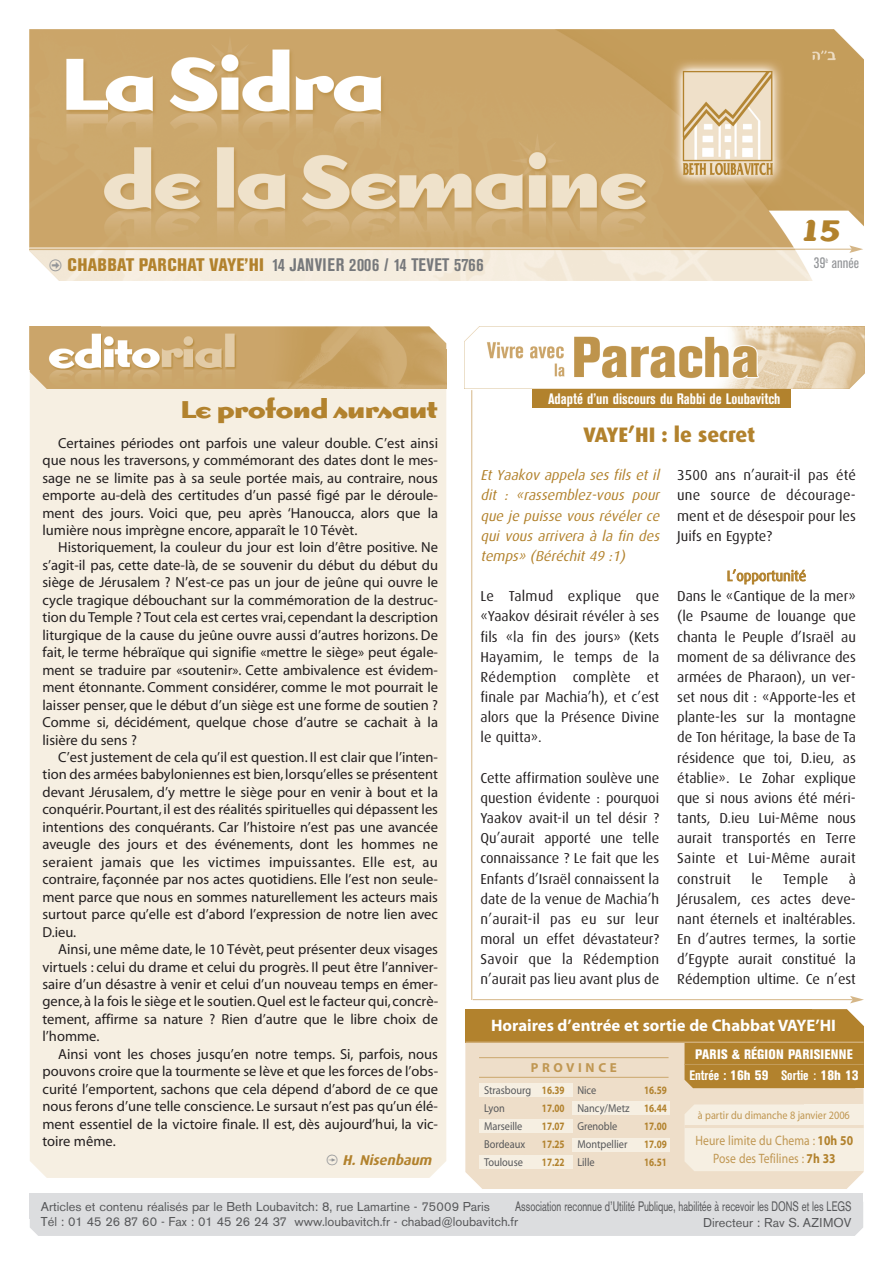
<style>
.page{position:relative;width:893px;height:1263px;background:#fff}
.page>*{position:absolute;margin:0;border:0;box-sizing:border-box;transform-origin:0 0}
.t1{font:700 33px "Dogma Script";color:#b2822d}
.t2{font:700 27px "Dogma";color:#b2822d}
.t3{font:800 21px "Dax";color:#b2822d}
.t4{font:700 condensed 18px "Akzidenz Grotesk BE";letter-spacing:.02em;color:#76787b}
.t5{font:700 16.65px "Myriad";color:#fff}
.t6{font:700 condensed 15px "Akzidenz Grotesk BE";color:#fff}
.t7{font:condensed 15px "Akzidenz Grotesk BE";color:#939598}
.t8{font:14.55px/17.4px "Myriad";color:#231f20;text-align:justify}
.t9{font:14.4px/20.1px "Dax";color:#231f20;text-align:justify}
.t10{font:italic 14.4px/20.1px "Dax";color:#b2822d;text-align:justify}
.t11{font:14.4px "Dax";color:#b2822d}
.t12{font:italic 700 14.25px "Dax";color:#b2822d}
.t13{font:800 condensed 13.65px/21.1px "Akzidenz Grotesk BE";letter-spacing:.02em;color:#fff;text-align:center}
.t14{font:13.65px/18.1px "Myriad";letter-spacing:.01em;color:#c09752;text-align:center;scale:.86 1}
.t15{font:13.5px "Akzidenz Grotesk";color:#57585a;scale:.7 1}
.t16{font:700 13.05px "Myriad";letter-spacing:.275em;color:#c09752}
.t17{font:12.75px/15.3px "Akzidenz Grotesk BE";color:#57585a}
.t18{font:11.4px/18px "Myriad";color:#57585a;scale:.91 1}
.t19{font:700 11.4px/18.1px "Myriad";color:#b2822d;text-align:justify;scale:.8 1}
.t20{font:11.25px "Myriad";color:#c09752;scale:.91 1}
.s1{font-family:"Fleches Left Right";font-weight:400;font-stretch:normal;font-size:15px;color:#939598}
.s2{font-weight:800;color:#b2822d}
.s3{font-family:"Fleches Left Right";font-weight:400;font-style:normal;font-size:13.5px;color:#939598}
.s4{font-weight:700}
.s5{font-weight:400;font-stretch:normal}
.s6{font-weight:700;color:#b2822d}
</style>
<div class="page">
<div style="left:533px;top:374px;width:258px;height:34px;background:#b2822d"></div>
<div style="left:30px;top:389px;width:416px;height:789px;background:#f6efe2"></div>
<img style="left:30px;top:30px;width:833px;height:251px">
<hr style="left:30px;top:249px;width:822px;height:1px;background:#d5b687">
<svg style="left:849px;top:245px;width:14px;height:8px"></svg>
<img style="left:30px;top:326px;width:416px;height:63px">
<img style="left:30px;top:326px;width:70px;height:43px">
<img style="left:409px;top:349px;width:37px;height:40px">
<div style="left:30px;top:1219px;width:833px;height:17px;background:#dcdddf"></div>
<div style="left:30px;top:1193px;width:833px;height:26px;background:#dcdddf"></div>
<img style="left:465px;top:326px;width:399px;height:63px">
<hr style="left:471px;top:390px;width:1px;height:610px;background:#d5b687">
<hr style="left:473px;top:999px;width:380px;height:1px;background:#d5b687">
<svg style="left:850px;top:996px;width:14px;height:7px"></svg>
<div style="left:465px;top:1088px;width:399px;height:101px;background:#eedec9"></div>
<div style="left:684px;top:1104px;width:120px;height:67px;background:#f6efe2"></div>
<svg style="left:465px;top:1009px;width:399px;height:79px;background:#c5a060"></svg>
<div style="left:831px;top:1032px;width:33px;height:56px;background:#b2822d"></div>
<div style="left:804px;top:1104px;width:60px;height:67px;background:#f6efe2"></div>
<hr style="left:684px;top:1125px;width:180px;height:3px;background:#eedec9">
<hr style="left:465px;top:1041px;width:399px;height:2px;background:#d5b687">
<hr style="left:479px;top:1077px;width:189px;height:1px;background:#cba76c">
<hr style="left:479px;top:1057px;width:189px;height:1px;background:#cba76c">
<div style="left:479px;top:1083px;width:93px;height:14px;background:#f6efe2"></div>
<div style="left:572px;top:1101px;width:98px;height:14px;background:#f6efe2"></div>
<div style="left:572px;top:1138px;width:98px;height:13px;background:#f6efe2"></div>
<div style="left:479px;top:1119px;width:93px;height:14px;background:#f6efe2"></div>
<div style="left:479px;top:1155px;width:93px;height:14px;background:#f6efe2"></div>
<hr style="left:684px;top:1064px;width:180px;height:1px;background:#c39d5c">
<p class="t4" style="left:49px;top:258px;width:436px"><span class="s1">h</span> <span class="s2">CHABBAT PARCHAT VAYE’HI</span> 14 JANVIER 2006 / 14 TEVET 5766</p>
<h1 class="t1" style="left:801px;top:210px;width:41px">15</h1>
<p class="t7" style="left:814px;top:258px;width:47px">39<sup>è</sup> année</p>
<h2 class="t2" style="left:181px;top:393px;width:258px">Le profond sursaut</h2>
<p class="t8" style="left:43px;top:435px;width:397px;text-indent:16px">Certaines périodes ont parfois une valeur double. C’est ainsi que nous les traversons, y commémorant des dates dont le mes&shy;sage ne se limite pas à sa seule portée mais, au contraire, nous emporte au-delà des certitudes d’un passé figé par le déroule&shy;ment des jours. Voici que, peu après ‘Hanoucca, alors que la lumière nous imprègne encore, apparaît le 10 Tévèt.</p>
<p class="t8" style="left:43px;top:540px;width:397px;text-indent:16px">Historiquement, la couleur du jour est loin d’être positive. Ne s’agit-il pas, cette date-là, de se souvenir du début du début du siège de Jérusalem ? N’est-ce pas un jour de jeûne qui ouvre le cycle tragique débouchant sur la commémoration de la destruc&shy;tion du Temple ? Tout cela est certes vrai, cependant la description liturgique de la cause du jeûne ouvre aussi d’autres horizons. De fait, le terme hébraïque qui signifie «mettre le siège» peut égale&shy;ment se traduire par «soutenir». Cette ambivalence est évidem&shy;ment étonnante. Comment considérer, comme le mot pourrait le laisser penser, que le début d’un siège est une forme de soutien ?<br>Comme si, décidément, quelque chose d’autre se cachait à la lisière du sens ?</p>
<p class="t8" style="left:43px;top:750px;width:397px;text-indent:16px">C’est justement de cela qu’il est question. Il est clair que l’inten&shy;tion des armées babyloniennes est bien, lorsqu’elles se présentent devant Jérusalem, d’y mettre le siège pour en venir à bout et la conquérir. Pourtant, il est des réalités spirituelles qui dépassent les intentions des conquérants. Car l’histoire n’est pas une avancée aveugle des jours et des événements, dont les hommes ne seraient jamais que les victimes impuissantes. Elle est, au contraire, façonnée par nos actes quotidiens. Elle l’est non seule&shy;ment parce que nous en sommes naturellement les acteurs mais surtout parce qu’elle est d’abord l’expression de notre lien avec D.ieu.</p>
<p class="t8" style="left:43px;top:942px;width:397px;text-indent:16px">Ainsi, une même date, le 10 Tévèt, peut présenter deux visages virtuels : celui du drame et celui du progrès. Il peut être l’anniver&shy;saire d’un désastre à venir et celui d’un nouveau temps en émer&shy;gence, à la fois le siège et le soutien. Quel est le facteur qui, concrè&shy;tement, affirme sa nature ? Rien d’autre que le libre choix de l’homme.</p>
<p class="t8" style="left:43px;top:1046px;width:397px;text-indent:16px">Ainsi vont les choses jusqu’en notre temps. Si, parfois, nous pouvons croire que la tourmente se lève et que les forces de l’obs&shy;curité l’emportent, sachons que cela dépend d’abord de ce que nous ferons d’une telle conscience. Le sursaut n’est pas qu’un élé&shy;ment essentiel de la victoire finale. Il est, dès aujourd’hui, la vic&shy;toire même.</p>
<p class="t12" style="left:326px;top:1155px;width:110px"><span class="s3">u</span> H. Nisenbaum</p>
<p class="t6" style="left:548px;top:393px;width:234px">Adapté d’un discours du Rabbi de Loubavitch</p>
<h3 class="t3" style="left:584px;top:428px;width:173px">VAYE’HI : le secret</h3>
<p class="t10" style="left:480px;top:467px;width:183px">Et Yaakov appela ses fils et il dit : «rassemblez-vous pour que je puisse vous révéler ce qui vous arrivera à la fin des temps» (Béréchit 49 :1)</p>
<p class="t9" style="left:480px;top:588px;width:180px">Le Talmud explique que «Yaakov désirait révéler à ses fils «la fin des jours» (Kets Hayamim, le temps de la Rédemption complète et finale par Machia’h), et c’est alors que la Présence Divine le quitta».</p>
<p class="t9" style="left:480px;top:769px;width:180px">Cette affirmation soulève une question évidente : pourquoi Yaakov avait-il un tel désir ?<br>Qu’aurait apporté une telle connaissance ? Le fait que les Enfants d’Israël connaissent la date de la venue de Machia’h n’aurait-il pas eu sur leur moral un effet dévastateur?<br>Savoir que la Rédemption n’aurait pas lieu avant plus de</p>
<p class="t9" style="left:677px;top:467px;width:180px">3500 ans n’aurait-il pas été une source de décourage&shy;ment et de désespoir pour les Juifs en Egypte?</p>
<p class="t11" style="left:727px;top:571px;width:81px">L’opportunité</p>
<p class="t9" style="left:677px;top:588px;width:180px">Dans le «Cantique de la mer» (le Psaume de louange que chanta le Peuple d’Israël au moment de sa délivrance des armées de Pharaon), un ver&shy;set nous dit : «Apporte-les et plante-les sur la montagne de Ton héritage, la base de Ta résidence que toi, D.ieu, as établie». Le Zohar explique que si nous avions été méri&shy;tants, D.ieu Lui-Même nous aurait transportés en Terre Sainte et Lui-Même aurait construit</p>
<p class="t9" style="left:751px;top:870px;width:13px">le</p>
<p class="t9" style="left:783px;top:870px;width:47px">Temple</p>
<p class="t9" style="left:677px;top:870px;width:180px;text-indent:171px">à Jérusalem, ces actes deve&shy;nant éternels et inaltérables.<br>En d’autres termes, la sortie d’Egypte aurait constitué la Rédemption ultime. Ce n’est</p>
<p class="t5" style="left:491px;top:1019px;width:346px">Horaires d’entrée et sortie de Chabbat VAYE’HI</p>
<p class="t16" style="left:531px;top:1063px;width:88px">PROVINCE</p>
<p class="t18" style="left:484px;top:1082px;width:53px">Strasbourg<br>Lyon<br>Marseille<br>Bordeaux<br>Toulouse</p>
<p class="t19" style="left:542px;top:1081px;width:30px">16.39<br>17.00<br>17.07<br>17.25<br>17.22</p>
<p class="t18" style="left:577px;top:1082px;width:59px">Nice<br>Nancy/Metz<br>Grenoble<br>Montpellier<br>Lille</p>
<p class="t19" style="left:644px;top:1081px;width:30px">16.59<br>16.44<br>17.00<br>17.09<br>16.51</p>
<p class="t13" style="left:689px;top:1045px;width:171px">PARIS &amp; RÉGION PARISIENNE<br><span class="s4">Entrée :</span> 16h 59 <span class="s4">Sortie</span> <span class="s5">:</span> 18h 13</p>
<p class="t20" style="left:698px;top:1111px;width:169px">à partir du dimanche 8 janvier 2006</p>
<p class="t14" style="left:695px;top:1132px;width:185px">Heure limite du Chema : <span class="s6">10h 50<br></span>Pose des Tefilines : <span class="s6">7h 33</span></p>
<p class="t15" style="left:515px;top:1202px;width:482px">Association reconnue d’Utilité Publique, habilitée à recevoir les DONS et les LEGS</p>
<p class="t17" style="left:703px;top:1216px;width:150px">Directeur : Rav S. AZIMOV</p>
<p class="t17" style="left:41px;top:1200px;width:479px">Articles et contenu réalisés par le Beth Loubavitch: 8, rue Lamartine - 75009 Paris<br>Tél : 01 45 26 87 60 - Fax : 01 45 26 24 37 www.loubavitch.fr - chabad@loubavitch.fr</p>
</div>
